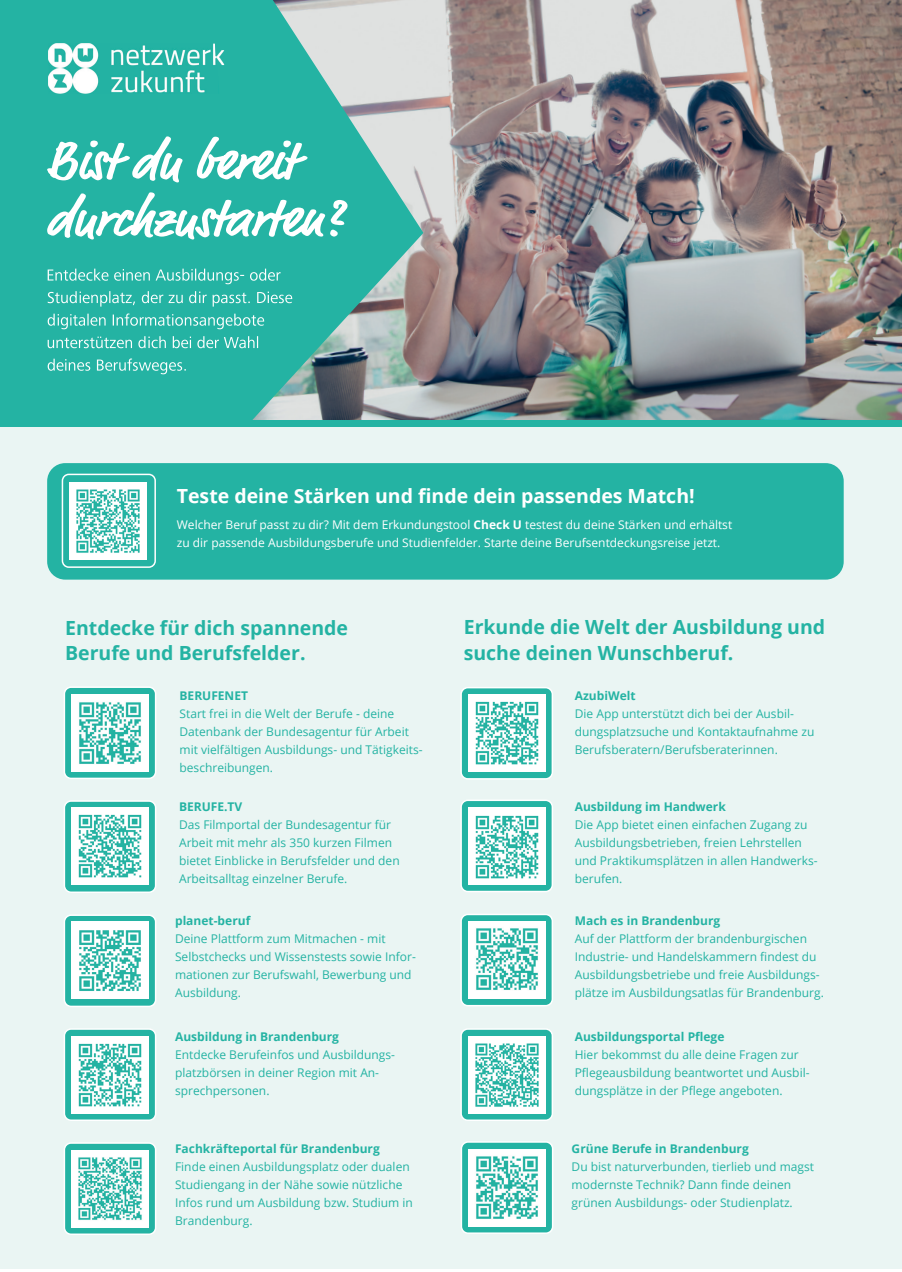
<style>
.page{position:relative;width:902px;height:1272px;background:#fff}
.page>*{position:absolute;margin:0;border:0;box-sizing:border-box;transform-origin:0 0}
.t1{font:700 19.5px/25.5px "Open Sans";color:#24b3a3}
.t2{font:700 19.5px "Open Sans";color:#fff}
.t3{font:12px/18px "Open Sans";color:#24b3a3}
.t4{font:700 12px "Open Sans";color:#24b3a3}
.t5{font:12px/18px "Open Sans";color:#fff}
.s1{font-weight:700}
</style>
<div class="page">
<div style="left:1px;top:426px;width:900px;height:842px;background:#eaf5f3"></div>
<img style="left:423px;top:0;width:478px;height:420px">
<div style="left:64px;top:801px;width:92px;height:91px;background:#24b3a3;border-radius:7px"></div>
<div style="left:64px;top:800px;width:92px;height:93px;border:2px solid #fff;border-radius:7px"></div>
<div style="left:64px;top:687px;width:92px;height:91px;background:#24b3a3;border-radius:7px"></div>
<div style="left:64px;top:686px;width:92px;height:93px;border:2px solid #fff;border-radius:7px"></div>
<div style="left:64px;top:1029px;width:92px;height:91px;background:#24b3a3;border-radius:7px"></div>
<div style="left:64px;top:1028px;width:92px;height:92px;border:2px solid #fff;border-radius:7px"></div>
<div style="left:461px;top:800px;width:91px;height:91px;background:#24b3a3;border-radius:7px"></div>
<div style="left:460px;top:799px;width:93px;height:93px;border:2px solid #fff;border-radius:7px"></div>
<div style="left:461px;top:914px;width:91px;height:91px;background:#24b3a3;border-radius:7px"></div>
<div style="left:460px;top:913px;width:93px;height:93px;border:2px solid #fff;border-radius:7px"></div>
<div style="left:64px;top:915px;width:92px;height:91px;background:#24b3a3;border-radius:7px"></div>
<div style="left:64px;top:914px;width:92px;height:93px;border:2px solid #fff;border-radius:7px"></div>
<div style="left:47px;top:463px;width:796px;height:116px;background:#24b3a3;border-radius:18px"></div>
<div style="left:461px;top:687px;width:91px;height:91px;background:#24b3a3;border-radius:7px"></div>
<div style="left:460px;top:687px;width:93px;height:92px;border:2px solid #fff;border-radius:7px"></div>
<div style="left:64px;top:1142px;width:92px;height:92px;background:#24b3a3;border-radius:7px"></div>
<div style="left:64px;top:1142px;width:92px;height:92px;border:2px solid #fff;border-radius:7px"></div>
<div style="left:62px;top:473px;width:94px;height:95px;border:2px solid #fff;border-radius:6px"></div>
<div style="left:461px;top:1141px;width:91px;height:92px;background:#24b3a3;border-radius:7px"></div>
<div style="left:460px;top:1141px;width:93px;height:92px;border:2px solid #fff;border-radius:7px"></div>
<div style="left:461px;top:1029px;width:91px;height:91px;background:#24b3a3;border-radius:7px"></div>
<div style="left:460px;top:1028px;width:93px;height:92px;border:2px solid #fff;border-radius:7px"></div>
<div style="left:0;top:0;width:249px;height:425px;background:#24b3a3"></div>
<div style="left:0;top:420px;width:901px;height:7px;background:#24b3a3"></div>
<svg style="left:201px;top:0;width:222px;height:420px;fill:#24b3a3"></svg>
<svg style="left:48px;top:268px;width:232px;height:16px"></svg>
<svg style="left:48px;top:291px;width:244px;height:15px"></svg>
<svg style="left:48px;top:313px;width:216px;height:16px"></svg>
<svg style="left:48px;top:336px;width:210px;height:12px"></svg>
<svg style="left:48px;top:358px;width:138px;height:16px"></svg>
<img style="left:48px;top:43px;width:167px;height:51px">
<img style="left:215px;top:43px;width:9px;height:51px">
<svg style="left:47px;top:136px;width:260px;height:46px"></svg>
<svg style="left:47px;top:192px;width:300px;height:47px"></svg>
<div style="left:71px;top:694px;width:78px;height:77px;background:#fff"></div>
<img style="left:79px;top:702px;width:62px;height:62px">
<div style="left:71px;top:807px;width:78px;height:77px;background:#fff"></div>
<img style="left:78px;top:814px;width:64px;height:64px">
<div style="left:71px;top:921px;width:78px;height:77px;background:#fff"></div>
<img style="left:79px;top:930px;width:62px;height:61px">
<div style="left:71px;top:1035px;width:78px;height:78px;background:#fff"></div>
<img style="left:78px;top:1043px;width:64px;height:64px">
<div style="left:71px;top:1150px;width:78px;height:77px;background:#fff"></div>
<img style="left:78px;top:1157px;width:64px;height:63px">
<div style="left:468px;top:694px;width:77px;height:78px;background:#fff"></div>
<img style="left:475px;top:701px;width:64px;height:64px">
<div style="left:468px;top:807px;width:77px;height:77px;background:#fff"></div>
<img style="left:475px;top:815px;width:64px;height:64px">
<div style="left:468px;top:921px;width:77px;height:77px;background:#fff"></div>
<img style="left:476px;top:928px;width:62px;height:62px">
<div style="left:468px;top:1035px;width:77px;height:78px;background:#fff"></div>
<img style="left:475px;top:1043px;width:64px;height:64px">
<div style="left:69px;top:482px;width:78px;height:78px;background:#fff"></div>
<img style="left:76px;top:489px;width:64px;height:64px">
<div style="left:468px;top:1148px;width:77px;height:78px;background:#fff"></div>
<img style="left:476px;top:1156px;width:62px;height:63px">
<h1 class="t2" style="left:177px;top:482px;width:519px">Teste deine Stärken und finde dein passendes Match!</h1>
<p class="t5" style="left:177px;top:515px;width:557px">Welcher Beruf passt zu dir? Mit dem Erkundungstool <span class="s1">Check U</span> testest du deine Stärken und erhältst zu dir passende Ausbildungsberufe und Studienfelder. Starte deine Berufsentdeckungsreise jetzt.</p>
<h1 class="t1" style="left:65px;top:614px;width:284px">Entdecke für dich spannende<br>Berufe und Berufsfelder.</h1>
<p class="t4" style="left:179px;top:686px;width:70px">BERUFENET</p>
<p class="t3" style="left:179px;top:703px;width:244px">Start frei in die Welt der Berufe - deine Datenbank der Bundesagentur für Arbeit mit vielfältigen Ausbildungs- und Tätigkeits&shy;beschreibungen.</p>
<p class="t4" style="left:179px;top:798px;width:65px">BERUFE.TV</p>
<p class="t3" style="left:179px;top:815px;width:222px">Das Filmportal der Bundesagentur für Arbeit mit mehr als 350 kurzen Filmen bietet Einblicke in Berufsfelder und den Arbeitsalltag einzelner Berufe.</p>
<p class="t4" style="left:175px;top:911px;width:77px">planet-beruf</p>
<p class="t3" style="left:175px;top:928px;width:242px">Deine Plattform zum Mitmachen - mit Selbstchecks und Wissenstests sowie Infor&shy;mationen zur Berufswahl, Bewerbung und Ausbildung.</p>
<p class="t4" style="left:175px;top:1027px;width:165px">Ausbildung in Brandenburg</p>
<p class="t3" style="left:175px;top:1044px;width:221px">Entdecke Berufeinfos und Ausbildungs&shy;platzbörsen in deiner Region mit An&shy;sprechpersonen.</p>
<p class="t4" style="left:175px;top:1140px;width:206px">Fachkräfteportal für Brandenburg</p>
<p class="t3" style="left:175px;top:1157px;width:239px">Finde einen Ausbildungsplatz oder dualen Studiengang in der Nähe sowie nützliche Infos rund um Ausbildung bzw. Studium in Brandenburg.</p>
<h1 class="t1" style="left:463px;top:613px;width:363px">Erkunde die Welt der Ausbildung und suche deinen Wunschberuf.</h1>
<p class="t4" style="left:574px;top:686px;width:62px">AzubiWelt</p>
<p class="t3" style="left:574px;top:703px;width:241px">Die App unterstützt dich bei der Ausbil&shy;dungsplatzsuche und Kontaktaufnahme zu<br>Berufsberatern/Berufsberaterinnen.</p>
<p class="t4" style="left:574px;top:798px;width:153px">Ausbildung im Handwerk</p>
<p class="t3" style="left:574px;top:815px;width:244px">Die App bietet einen einfachen Zugang zu Ausbildungsbetrieben, freien Lehrstellen und Praktikumsplätzen in allen Handwerks&shy;berufen.</p>
<p class="t4" style="left:574px;top:911px;width:147px">Mach es in Brandenburg</p>
<p class="t3" style="left:574px;top:928px;width:251px">Auf der Plattform der brandenburgischen Industrie- und Handelskammern findest du Ausbildungsbetriebe und freie Ausbildungs&shy;plätze im Ausbildungsatlas für Brandenburg.</p>
<p class="t4" style="left:574px;top:1027px;width:151px">Ausbildungsportal Pflege</p>
<p class="t3" style="left:574px;top:1044px;width:236px">Hier bekommst du alle deine Fragen zur<br>Pflegeausbildung beantwortet und Ausbil&shy;dungsplätze in der Pflege angeboten.</p>
<p class="t4" style="left:571px;top:1140px;width:179px">Grüne Berufe in Brandenburg</p>
<p class="t3" style="left:571px;top:1157px;width:244px">Du bist naturverbunden, tierlieb und magst modernste Technik? Dann finde deinen grünen Ausbildungs- oder Studienplatz.</p>
</div>
